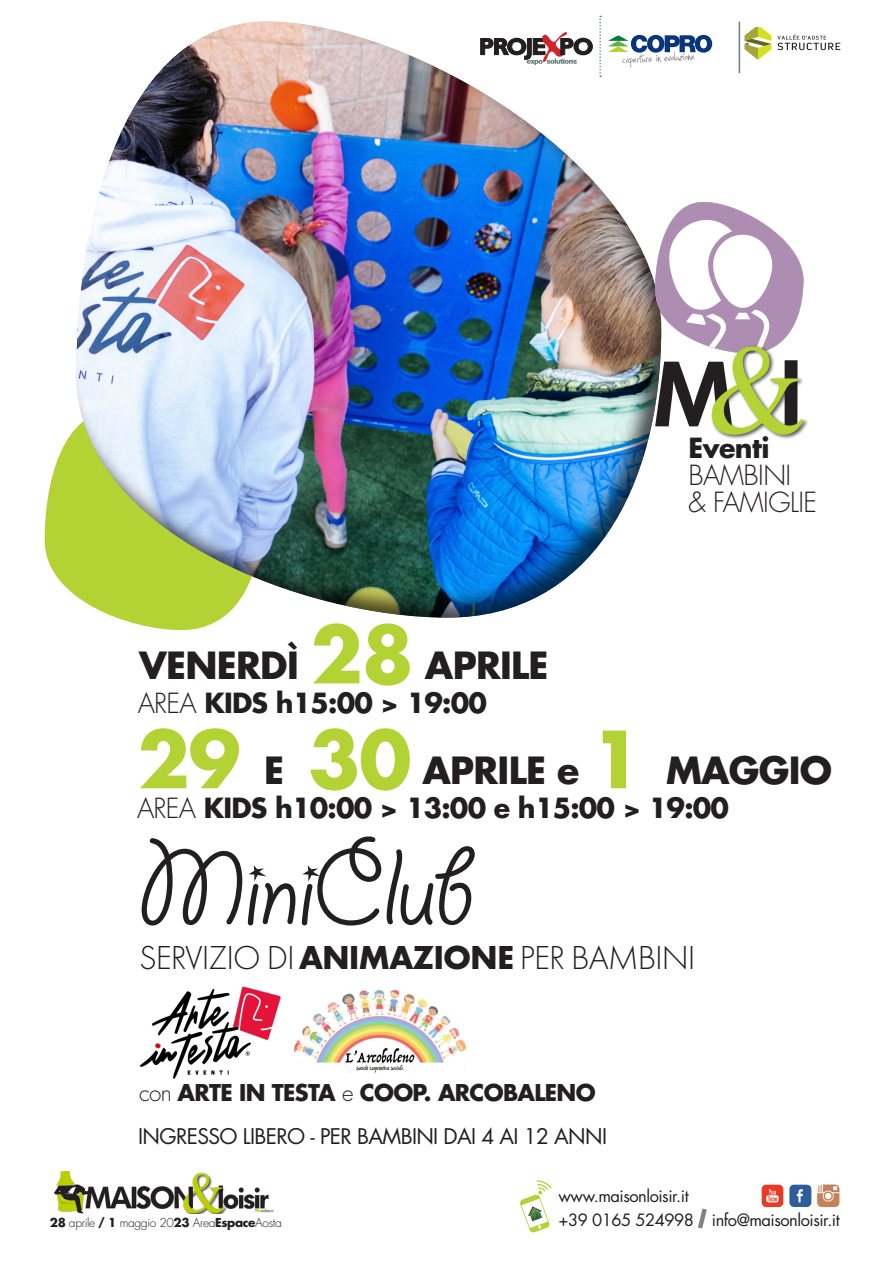
<style>
.page{position:relative;width:893px;height:1263px;background:#fff}
.page>*{position:absolute;margin:0;border:0;box-sizing:border-box;transform-origin:0 0}
.t1{font:120px "Giddyup Std";letter-spacing:-.03em;color:#231f20}
.t2{font:700 36.45px "Futura Std";letter-spacing:-.02em;color:#231f20}
.t3{font:300 34.5px "Futura PT";letter-spacing:-.03em;color:#231f20}
.t4{font:700 27px "Futura Std";letter-spacing:-.03em;color:#231f20}
.t5{font:300 27px "Futura Std";letter-spacing:-.02em;color:#231f20}
.t6{font:700 22.5px "Futura Std";letter-spacing:-.03em;color:#231f20}
.t7{font:21px "Futura Std";letter-spacing:-.03em;color:#231f20}
.t8{font:16.5px "Futura Std";letter-spacing:-.03em;color:#231f20}
.t9{font:300 12px "Futura Std";letter-spacing:-.03em;color:#231f20}
.s1{font-size:76.5px;color:#b3d234}
.s2{font-weight:300}
.s3{font-weight:700}
</style>
<div class="page">
<svg style="left:45px;top:428px;width:176px;height:202px;fill:#b3d234"></svg>
<div style="left:76px;top:19px;width:588px;height:600px;background:#231f20;opacity:.75"></div>
<svg style="left:608px;top:35px;width:104px;height:32px"></svg>
<svg style="left:480px;top:32px;width:113px;height:33px"></svg>
<svg style="left:777px;top:35px;width:63px;height:15px"></svg>
<svg style="left:744px;top:27px;width:27px;height:33px"></svg>
<svg style="left:599px;top:16px;width:2px;height:61px"></svg>
<hr style="left:739px;top:22px;width:1px;height:51px;background:#6b7e81">
<svg style="left:520px;top:1180px;width:32px;height:53px"></svg>
<img style="left:139px;top:986px;width:142px;height:93px">
<img style="left:54px;top:1171px;width:220px;height:43px">
<img style="left:762px;top:1184px;width:21px;height:23px">
<img style="left:789px;top:1184px;width:22px;height:23px">
<img style="left:817px;top:1184px;width:22px;height:23px">
<svg style="left:698px;top:1208px;width:9px;height:21px"></svg>
<img style="left:655px;top:202px;width:149px;height:144px">
<div style="left:710px;top:344px;width:98px;height:96px;background:#231f20;opacity:.75"></div>
<svg style="left:655px;top:346px;width:148px;height:89px"></svg>
<img style="left:294px;top:989px;width:171px;height:84px">
<p class="t2" style="left:139px;top:641px;width:411px">VENERDÌ <span class="s1">28</span> APRILE</p>
<p class="t4" style="left:138px;top:685px;width:351px"><span class="s2">AREA</span> KIDS h15:00 &gt; 19:00</p>
<p class="t4" style="left:688px;top:430px;width:83px">Eventi</p>
<p class="t5" style="left:688px;top:459px;width:104px">BAMBINI</p>
<p class="t5" style="left:688px;top:486px;width:130px">&amp; FAMIGLIE</p>
<p class="t2" style="left:137px;top:746px;width:696px"><span class="s1">29</span> E <span class="s1">30</span> APRILE e <span class="s1">1</span> MAGGIO</p>
<p class="t4" style="left:137px;top:790px;width:593px"><span class="s2">AREA</span> KIDS h10:00 &gt; 13:00 e h15:00 &gt; 19:00</p>
<p class="t1" style="left:139px;top:822px;width:336px">MiniClub</p>
<p class="t3" style="left:139px;top:938px;width:558px">SERVIZIO DI<span class="s3">ANIMAZIONE</span> PER BAMBINI</p>
<p class="t6" style="left:139px;top:1078px;width:458px"><span class="s2">con</span> ARTE IN TESTA <span class="s2">e</span> COOP. ARCOBALENO</p>
<p class="t7" style="left:138px;top:1122px;width:470px">INGRESSO LIBERO - PER BAMBINI DAI 4 AI 12 ANNI</p>
<p class="t9" style="left:50px;top:1215px;width:233px"><span class="s3">28</span> aprile <span class="s3">/ 1</span> maggio 20<span class="s3">23</span> Area<span class="s3">Espace</span>Aosta</p>
<p class="t8" style="left:559px;top:1185px;width:132px">www.maisonloisir.it</p>
<p class="t8" style="left:559px;top:1209px;width:283px">+39 0165 524998 info@maisonloisir.it</p>
</div>
